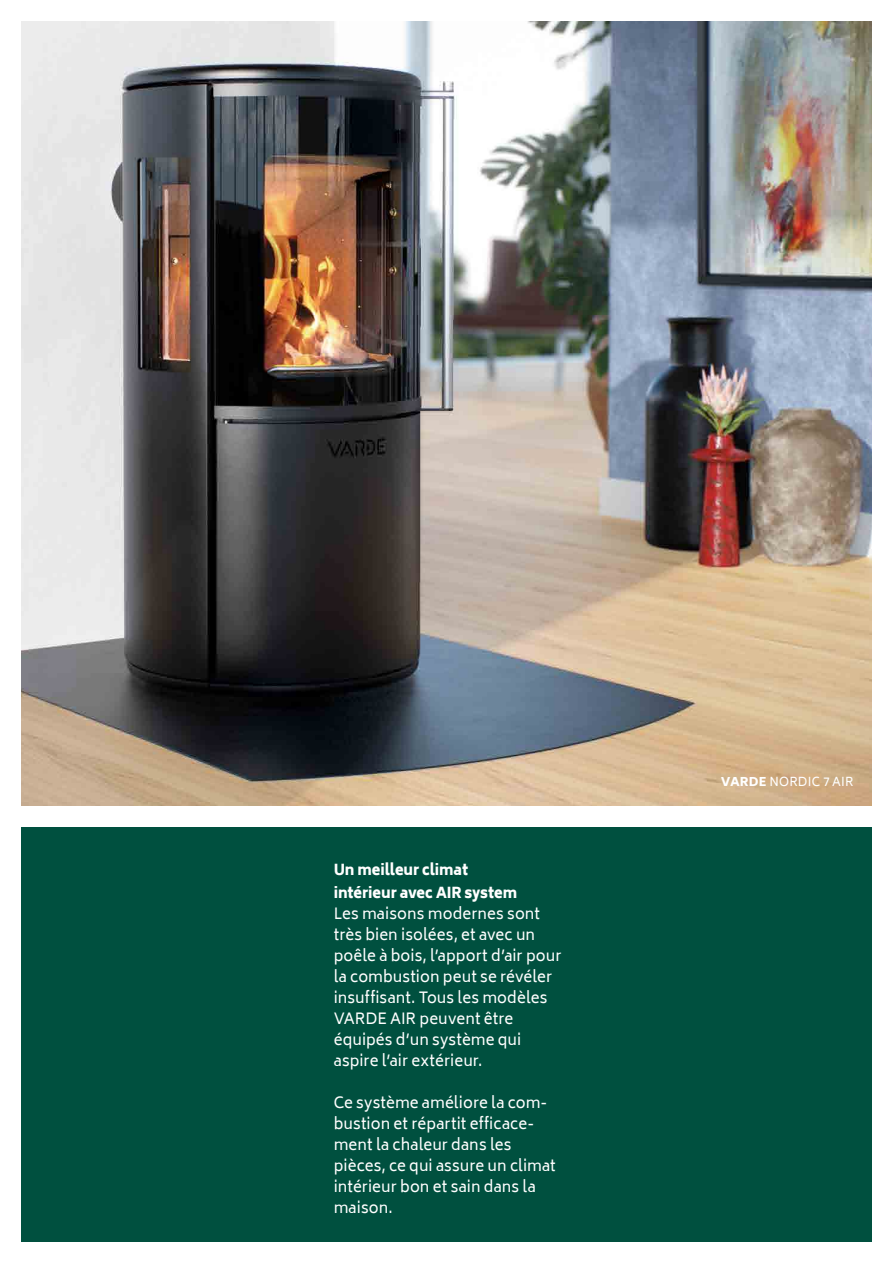
<style>
.page{position:relative;width:893px;height:1263px;background:#fff}
.page>*{position:absolute;margin:0;border:0;box-sizing:border-box;transform-origin:0 0}
.Varde_-_Brødtekst_9{font:15px/21px "Biryani";letter-spacing:.005em;color:#fff}
.Varde_-_Brødtekst_9-2{font:900 15px/22.5px "Biryani";letter-spacing:-.005em;color:#fff;scale:.93 1}
.Varde_-_Brødtekst_9-3{font:12px "Biryani";letter-spacing:.02em;color:#fff}
.s1{font-weight:900}
</style>
<div class="page">
<img style="left:21px;top:21px;width:851px;height:785px">
<div style="left:21px;top:827px;width:851px;height:415px;background:#00503f"></div>
<p class="Varde_-_Brødtekst_9-2" style="left:334px;top:859px;width:199px">Un meilleur climat intérieur avec AIR system</p>
<p class="Varde_-_Brødtekst_9" style="left:334px;top:903px;width:229px">Les maisons modernes sont très bien isolées, et avec un poêle à bois, l’apport d’air pour la combustion peut se révéler insuffisant. Tous les modèles<br>VARDE AIR peuvent être équipés d’un système qui aspire l’air extérieur.</p>
<p class="Varde_-_Brødtekst_9" style="left:334px;top:1092px;width:224px">Ce système améliore la com&shy;bustion et répartit efficace&shy;ment la chaleur dans les pièces, ce qui assure un climat intérieur bon et sain dans la maison.</p>
<p class="Varde_-_Brødtekst_9-3" style="left:721px;top:775px;width:134px"><span class="s1">VARDE</span> NORDIC 7 AIR</p>
</div>
